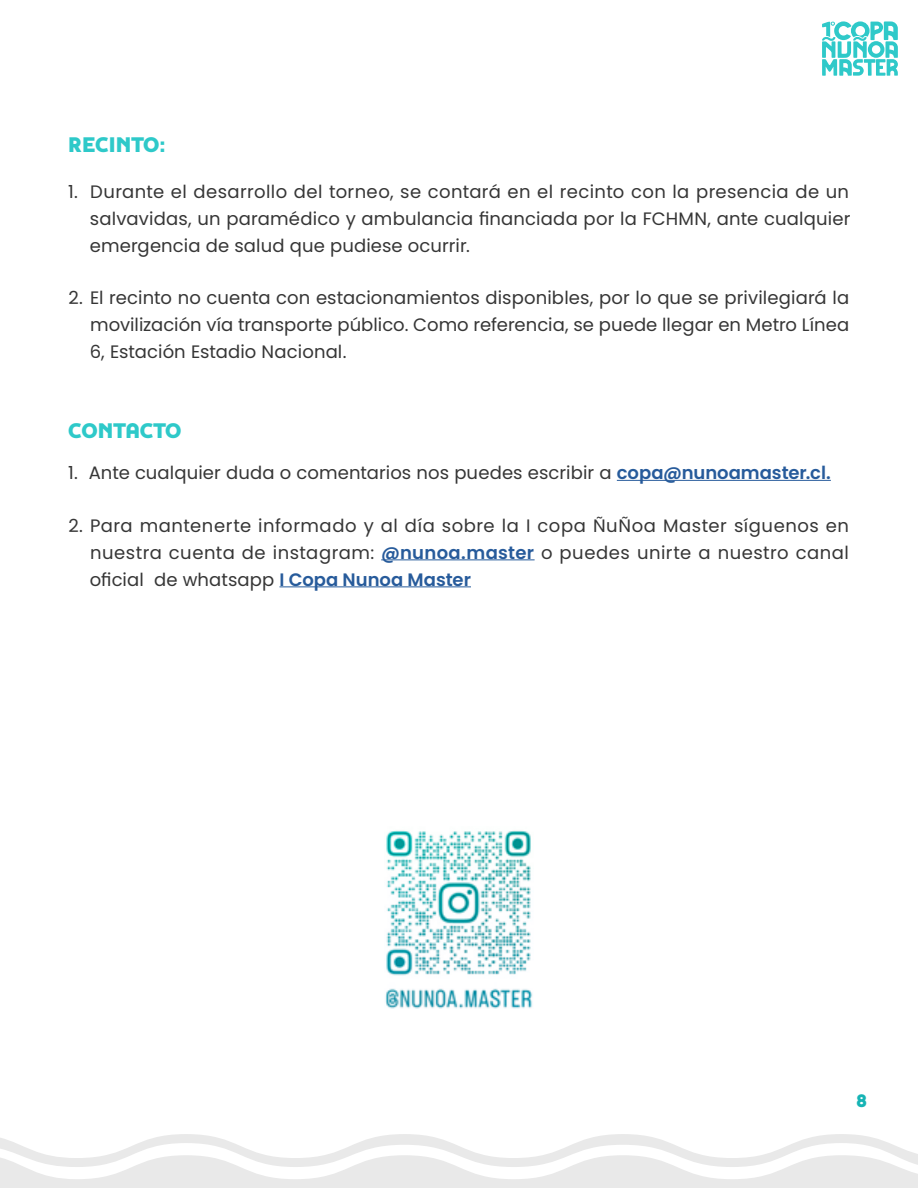
<style>
.page{position:relative;width:918px;height:1188px;background:#fff}
.page>*{position:absolute;margin:0;border:0;box-sizing:border-box;transform-origin:0 0}
.t1{font:900 21px "Egon Sans";color:#2ec9c9}
.t2{font:18px/27px "Poppins";letter-spacing:.005em;color:#363636;text-align:justify}
.t3{font:900 18px "Egon Sans";color:#16b4b5}
.s1{font-weight:600;color:#275b9b}
</style>
<div class="page">
<svg style="left:0;top:1134px;width:918px;height:54px;fill:#e9e9e9"></svg>
<svg style="left:822px;top:21px;width:76px;height:55px"></svg>
<hr style="left:617px;top:480px;width:214px;height:1px;background:#275b9b">
<hr style="left:381px;top:559px;width:154px;height:1px;background:#275b9b">
<hr style="left:279px;top:586px;width:192px;height:1px;background:#275b9b">
<svg style="left:385px;top:830px;width:148px;height:179px"></svg>
<p class="t1" style="left:68px;top:131px;width:99px">RECINTO:</p>
<p class="t2" style="left:90px;top:178px;width:762px;text-indent:-21px">1. Durante el desarrollo del torneo, se contará en el recinto con la presencia de un salvavidas, un paramédico y ambulancia financiada por la FCHMN, ante cualquier emergencia de salud que pudiese ocurrir.</p>
<p class="t2" style="left:90px;top:284px;width:761px;text-indent:-21px">2. El recinto no cuenta con estacionamientos disponibles, por lo que se privilegiará la movilización vía transporte público. Como referencia, se puede llegar en Metro Línea 6, Estación Estadio Nacional.</p>
<p class="t1" style="left:68px;top:417px;width:115px">CONTACTO</p>
<p class="t2" style="left:68px;top:459px;width:764px">1. Ante cualquier duda o comentarios nos puedes escribir a <span class="s1">copa@nunoamaster.cl.</span></p>
<p class="t2" style="left:90px;top:512px;width:761px;text-indent:-21px">2. Para mantenerte informado y al día sobre la I copa ÑuÑoa Master síguenos en nuestra cuenta de instagram: <span class="s1">@nunoa.master</span> o puedes unirte a nuestro canal oficial de whatsapp <span class="s1">I Copa Nunoa Master</span></p>
<p class="t3" style="left:857px;top:1089px;width:12px">8</p>
</div>
